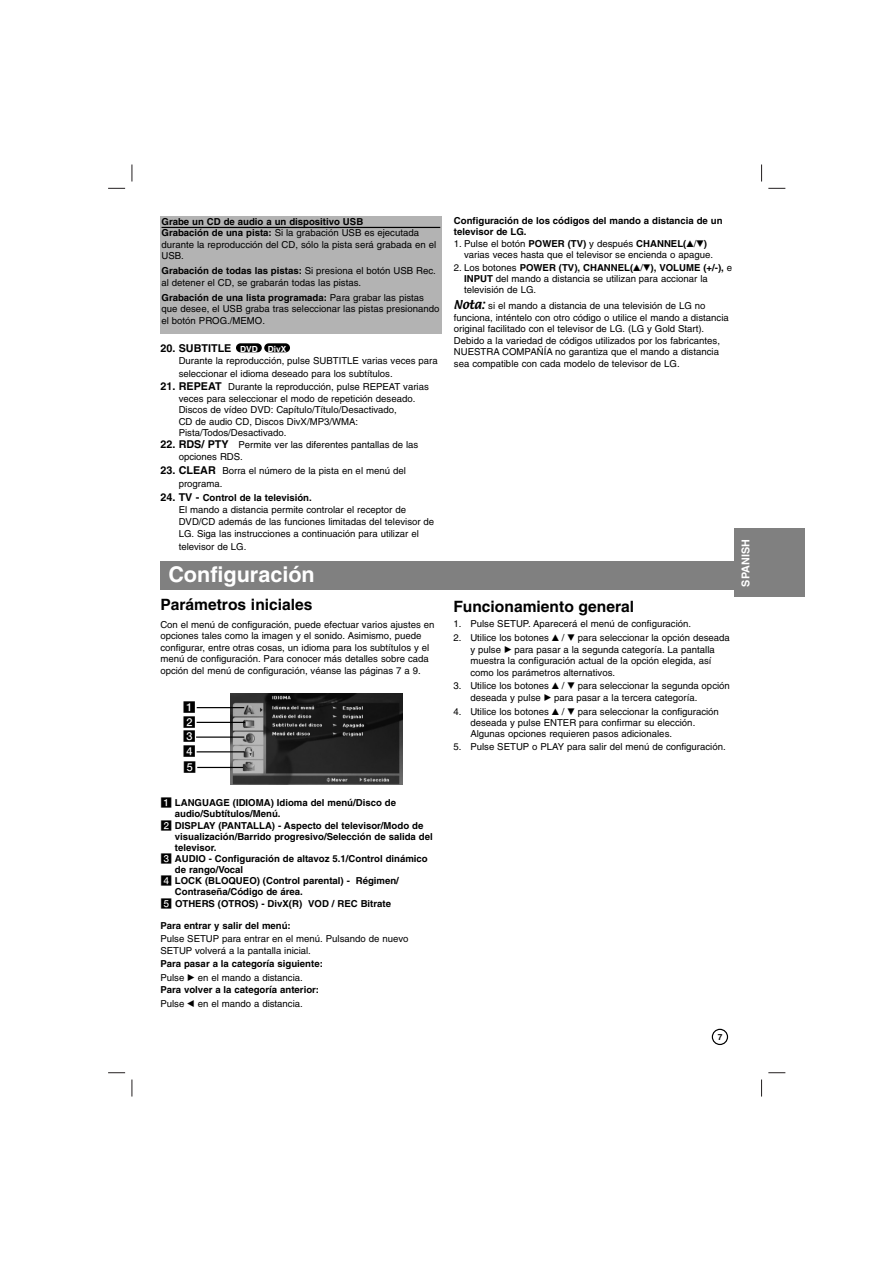
<style>
.page{position:relative;width:893px;height:1263px;background:#fff}
.page>*{position:absolute;margin:0;border:0;box-sizing:border-box;transform-origin:0 0}
.t1{font:700 21.6px "Helvetica";color:#fff}
.t2{font:700 15.6px "Helvetica";color:#000}
.t3{font:700 10.8px "Helvetica";color:#000}
.t4{font:700 10.8px "Helvetica";color:#fff}
.t5{font:10.8px/15px "Sony PS Autonumber";color:#000;text-align:justify}
.t6{font:9.6px/11.6px "Helvetica";color:#000}
.t7{font:700 9.6px/14px "Helvetica";color:#000}
.t8{font:700 8.4px "Helvetica";color:#fff}
.t9{font:700 8.4px "Helvetica";color:#000}
.s1{font-weight:700}
.s2{font-weight:700;font-size:10.8px}
.s3{font-family:"Sony PS Autonumber";font-weight:400}
.s4{font-weight:400}
.s5{font-family:"Sony PS Common";font-weight:400}
.s6{font-family:"Sony PS Common"}
.s7{font-family:"Textile";font-size:10.8px}
</style>
<div class="page">
<svg style="left:132px;top:165px;width:1px;height:17px"></svg>
<svg style="left:761px;top:165px;width:1px;height:17px"></svg>
<svg style="left:132px;top:1080px;width:1px;height:17px"></svg>
<svg style="left:761px;top:1080px;width:1px;height:17px"></svg>
<svg style="left:108px;top:188px;width:17px;height:1px"></svg>
<svg style="left:768px;top:188px;width:17px;height:1px"></svg>
<svg style="left:108px;top:1072px;width:17px;height:1px"></svg>
<svg style="left:768px;top:1072px;width:17px;height:1px"></svg>
<svg style="left:711px;top:1029px;width:17px;height:16px"></svg>
<div style="left:734px;top:528px;width:70px;height:69px;background:#808080"></div>
<div style="left:160px;top:561px;width:574px;height:29px;background:#808080"></div>
<img style="left:230px;top:693px;width:172px;height:92px">
<hr style="left:197px;top:707px;width:47px;height:1px;background:#000">
<hr style="left:196px;top:722px;width:49px;height:1px;background:#000">
<hr style="left:196px;top:737px;width:48px;height:1px;background:#000">
<hr style="left:196px;top:751px;width:48px;height:1px;background:#000">
<hr style="left:197px;top:767px;width:46px;height:1px;background:#000">
<div style="left:264px;top:343px;width:26px;height:9px;background:#000;border-radius:5px"></div>
<div style="left:236px;top:343px;width:26px;height:9px;background:#000;border-radius:5px"></div>
<div style="left:160px;top:217px;width:281px;height:117px;background:#b3b3b3"></div>
<hr style="left:161px;top:227px;width:279px;height:1px;background:#000">
<p class="t6" style="left:161px;top:217px;width:276px"><span class="s1">Grabe un CD de audio a un dispositivo USB<br>Grabación de una pista:</span> Si la grabación USB es ejecutada durante la reproducción del CD, sólo la pista será grabada en el USB.</p>
<p class="t6" style="left:161px;top:266px;width:276px"><span class="s1">Grabación de todas las pistas:</span> Si presiona el botón USB Rec. al detener el CD, se grabarán todas las pistas.</p>
<p class="t6" style="left:161px;top:292px;width:279px"><span class="s1">Grabación de una lista programada:</span> Para grabar las pistas que desee, el USB graba tras seleccionar las pistas presionando el botón PROG./MEMO.</p>
<p class="t3" style="left:160px;top:345px;width:73px">20. SUBTITLE</p>
<p class="t6" style="left:179px;top:356px;width:260px;line-height:12.5px">Durante la reproducción, pulse SUBTITLE varias veces para seleccionar el idioma deseado para los subtítulos.</p>
<p class="t6" style="left:179px;top:381px;width:252px;text-indent:-18px"><span class="s2">21. REPEAT</span> Durante la reproducción, pulse REPEAT varias veces para seleccionar el modo de repetición deseado.<br>Discos de vídeo DVD: Capítulo/Título/Desactivado,<br>CD de audio CD, Discos DivX/MP3/WMA:<br>Pista/Todos/Desactivado.</p>
<p class="t6" style="left:179px;top:440px;width:241px;line-height:12px;text-indent:-18px"><span class="s2">22. RDS/ PTY</span> Permite ver las diferentes pantallas de las opciones RDS.</p>
<p class="t6" style="left:179px;top:466px;width:229px;line-height:12.3px;text-indent:-18px"><span class="s2">23. CLEAR</span> Borra el número de la pista en el menú del programa.</p>
<p class="t6" style="left:179px;top:492px;width:257px;line-height:12.3px;text-indent:-18px"><span class="s2">24. TV -</span> <span class="s1">Control de la televisión.<br></span>El mando a distancia permite controlar el receptor de DVD/CD además de las funciones limitadas del televisor de LG. Siga las instrucciones a continuación para utilizar el televisor de LG.</p>
<p class="t8" style="left:240px;top:346px;width:48px">DVD DivX</p>
<h1 class="t1" style="left:168px;top:566px;width:148px">Configuración</h1>
<h2 class="t2" style="left:160px;top:599px;width:154px">Parámetros iniciales</h2>
<p class="t6" style="left:160px;top:620px;width:275px">Con el menú de configuración, puede efectuar varios ajustes en opciones tales como la imagen y el sonido. Asimismo, puede configurar, entre otras cosas, un idioma para los subtítulos y el menú de configuración. Para conocer más detalles sobre cada opción del menú de configuración, véanse las páginas 7 a 9.</p>
<p class="t5" style="left:183px;top:699px;width:15px">A B C D E</p>
<p class="t7" style="left:160px;top:797px;width:237px"><span class="s3">A</span> LANGUAGE (IDIOMA) Idioma del menú/Disco de</p>
<p class="t7" style="left:175px;top:808px;width:107px">audio/Subtítulos/Menú.</p>
<p class="t7" style="left:160px;top:819px;width:264px"><span class="s3">B</span> DISPLAY (PANTALLA) - Aspecto del televisor/Modo de</p>
<p class="t7" style="left:175px;top:830px;width:259px">visualización/Barrido progresivo/Selección de salida del</p>
<p class="t7" style="left:175px;top:841px;width:43px">televisor.</p>
<p class="t7" style="left:160px;top:852px;width:269px"><span class="s3">C</span> AUDIO - Configuración de altavoz 5.1/Control dinámico</p>
<p class="t7" style="left:175px;top:863px;width:70px">de rango/Vocal</p>
<p class="t7" style="left:160px;top:874px;width:240px"><span class="s3">D</span> LOCK (BLOQUEO) (Control parental) - Régimen/</p>
<p class="t7" style="left:175px;top:885px;width:130px">Contraseña/Código de área.</p>
<p class="t7" style="left:160px;top:898px;width:232px"><span class="s3">E</span> OTHERS (OTROS) - DivX(R) VOD / REC Bitrate</p>
<p class="t7" style="left:160px;top:919px;width:132px">Para entrar y salir del menú:</p>
<p class="t6" style="left:160px;top:934px;width:250px">Pulse SETUP para entrar en el menú. Pulsando de nuevo<br>SETUP volverá a la pantalla inicial.</p>
<p class="t7" style="left:160px;top:957px;width:164px">Para pasar a la categoría siguiente:<br><span class="s4">Pulse</span> <span class="s5">B</span> <span class="s4">en el mando a distancia.</span></p>
<p class="t7" style="left:160px;top:984px;width:160px">Para volver a la categoría anterior:<br><span class="s4">Pulse</span> <span class="s5">B</span> <span class="s4">en el mando a distancia.</span></p>
<p class="t7" style="left:454px;top:216px;width:270px;line-height:11.6px">Configuración de los códigos del mando a distancia de un televisor de LG.</p>
<p class="t6" style="left:464px;top:240px;width:250px;line-height:10.9px;text-indent:-10px">1. Pulse el botón <span class="s1">POWER (TV)</span> y después <span class="s1">CHANNEL(</span><span class="s6">V</span>/<span class="s6">V</span><span class="s1">) </span>varias veces hasta que el televisor se encienda o apague.</p>
<p class="t6" style="left:464px;top:263px;width:269px;text-indent:-10px">2. Los botones <span class="s1">POWER (TV), CHANNEL(</span><span class="s6">V</span>/<span class="s6">V</span><span class="s1">), VOLUME (+/-),</span> e<br><span class="s1">INPUT</span> del mando a distancia se utilizan para accionar la televisión de LG.</p>
<p class="t6" style="left:454px;top:300px;width:276px"><span class="s7">Nota:</span> si el mando a distancia de una televisión de LG no funciona, inténtelo con otro código o utilice el mando a distancia original facilitado con el televisor de LG. (LG y Gold Start).<br>Debido a la variedad de códigos utilizados por los fabricantes, NUESTRA COMPAÑÍA no garantiza que el mando a distancia sea compatible con cada modelo de televisor de LG.</p>
<h2 class="t2" style="left:453px;top:601px;width:182px">Funcionamiento general</h2>
<p class="t6" style="left:453px;top:619px;width:239px">1. Pulse SETUP. Aparecerá el menú de configuración.</p>
<p class="t6" style="left:470px;top:633px;width:261px;text-indent:-17px">2. Utilice los botones <span class="s6">V</span> / <span class="s6">V</span> para seleccionar la opción deseada y pulse <span class="s6">B</span> para pasar a la segunda categoría. La pantalla muestra la configuración actual de la opción elegida, así como los parámetros alternativos.</p>
<p class="t6" style="left:470px;top:681px;width:261px;text-indent:-17px">3. Utilice los botones <span class="s6">V</span> / <span class="s6">V</span> para seleccionar la segunda opción deseada y pulse <span class="s6">B</span> para pasar a la tercera categoría.</p>
<p class="t6" style="left:470px;top:706px;width:250px;text-indent:-17px">4. Utilice los botones <span class="s6">V</span> / <span class="s6">V</span> para seleccionar la configuración deseada y pulse ENTER para confirmar su elección.<br>Algunas opciones requieren pasos adicionales.</p>
<p class="t6" style="left:453px;top:742px;width:274px">5. Pulse SETUP o PLAY para salir del menú de configuración.</p>
<p class="t4" style="left:741px;top:587px;width:49px;rotate:-90deg">SPANISH</p>
<p class="t9" style="left:717px;top:1034px;width:6px">7</p>
</div>
